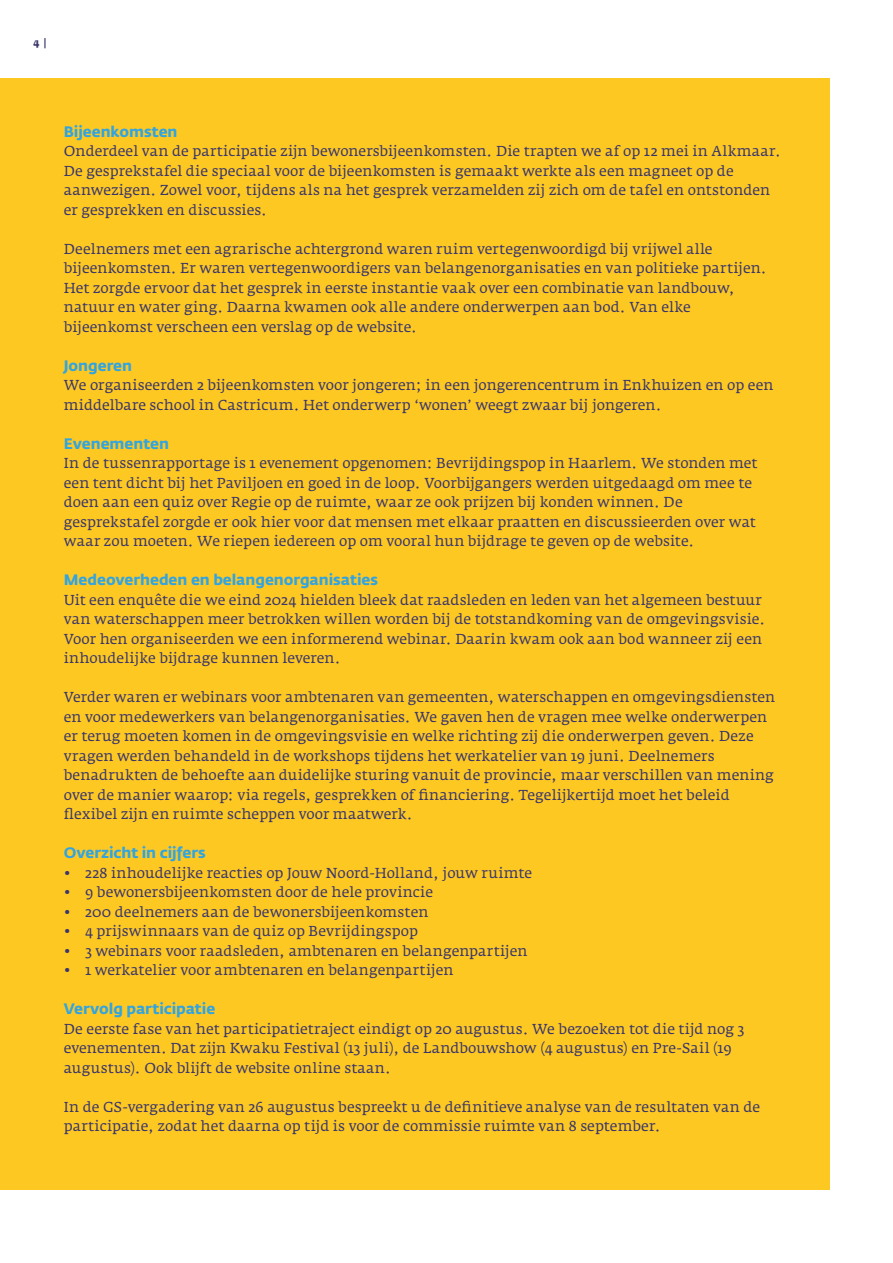
<style>
.page{position:relative;width:893px;height:1263px;background:#fff}
.page>*{position:absolute;margin:0;border:0;box-sizing:border-box;transform-origin:0 0}
.t1{font:700 15px "Fedra Sans Std";letter-spacing:-.005em;color:#32a4df}
.t2{font:14.25px/19.5px "Fedra Serif A Std";letter-spacing:.005em;color:#3a366b}
.t3{font:700 10.5px "Fedra Serif A Std";color:#3a366b}
</style>
<div class="page">
<div style="left:0;top:78px;width:829px;height:1112px;background:#fec823"></div>
<p class="t3" style="left:33px;top:36px;width:15px">4 |</p>
<p class="t1" style="left:64px;top:122px;width:115px">Bijeenkomsten</p>
<p class="t2" style="left:64px;top:141px;width:719px">Onderdeel van de participatie zijn bewonersbijeenkomsten. Die trapten we af op 12 mei in Alkmaar.<br>De gesprekstafel die speciaal voor de bijeenkomsten is gemaakt werkte als een magneet op de aanwezigen. Zowel voor, tijdens als na het gesprek verzamelden zij zich om de tafel en ontstonden er gesprekken en discussies.</p>
<p class="t2" style="left:64px;top:239px;width:705px">Deelnemers met een agrarische achtergrond waren ruim vertegenwoordigd bij vrijwel alle bijeenkomsten. Er waren vertegenwoordigers van belangenorganisaties en van politieke partijen.<br>Het zorgde ervoor dat het gesprek in eerste instantie vaak over een combinatie van landbouw, natuur en water ging. Daarna kwamen ook alle andere onderwerpen aan bod. Van elke bijeenkomst verscheen een verslag op de website.</p>
<p class="t1" style="left:64px;top:356px;width:70px">Jongeren</p>
<p class="t2" style="left:64px;top:375px;width:711px">We organiseerden 2 bijeenkomsten voor jongeren; in een jongerencentrum in Enkhuizen en op een middelbare school in Castricum. Het onderwerp ‘wonen’ weegt zwaar bij jongeren.</p>
<p class="t1" style="left:64px;top:434px;width:107px">Evenementen</p>
<p class="t2" style="left:64px;top:453px;width:695px">In de tussenrapportage is 1 evenement opgenomen: Bevrijdingspop in Haarlem. We stonden met een tent dicht bij het Paviljoen en goed in de loop. Voorbijgangers werden uitgedaagd om mee te doen aan een quiz over Regie op de ruimte, waar ze ook prijzen bij konden winnen. De gesprekstafel zorgde er ook hier voor dat mensen met elkaar praatten en discussieerden over wat waar zou moeten. We riepen iedereen op om vooral hun bijdrage te geven op de website.</p>
<p class="t1" style="left:64px;top:570px;width:316px">Medeoverheden en belangenorganisaties</p>
<p class="t2" style="left:64px;top:590px;width:703px">Uit een enquête die we eind 2024 hielden bleek dat raadsleden en leden van het algemeen bestuur van waterschappen meer betrokken willen worden bij de totstandkoming van de omgevingsvisie.<br>Voor hen organiseerden we een informerend webinar. Daarin kwam ook aan bod wanneer zij een inhoudelijke bijdrage kunnen leveren.</p>
<p class="t2" style="left:64px;top:687px;width:713px">Verder waren er webinars voor ambtenaren van gemeenten, waterschappen en omgevingsdiensten en voor medewerkers van belangenorganisaties. We gaven hen de vragen mee welke onderwerpen er terug moeten komen in de omgevingsvisie en welke richting zij die onderwerpen geven. Deze vragen werden behandeld in de workshops tijdens het werkatelier van 19 juni. Deelnemers benadrukten de behoefte aan duidelijke sturing vanuit de provincie, maar verschillen van mening over de manier waarop: via regels, gesprekken of financiering. Tegelijkertijd moet het beleid flexibel zijn en ruimte scheppen voor maatwerk.</p>
<p class="t1" style="left:64px;top:843px;width:144px">Overzicht in cijfers</p>
<p class="t2" style="left:64px;top:863px;width:470px">• 228 inhoudelijke reacties op Jouw Noord-Holland, jouw ruimte</p>
<p class="t2" style="left:64px;top:882px;width:371px">• 9 bewonersbijeenkomsten door de hele provincie</p>
<p class="t2" style="left:64px;top:902px;width:366px">• 200 deelnemers aan de bewonersbijeenkomsten</p>
<p class="t2" style="left:64px;top:921px;width:356px">• 4 prijswinnaars van de quiz op Bevrijdingspop</p>
<p class="t2" style="left:64px;top:941px;width:465px">• 3 webinars voor raadsleden, ambtenaren en belangenpartijen</p>
<p class="t2" style="left:64px;top:960px;width:391px">• 1 werkatelier voor ambtenaren en belangenpartijen</p>
<p class="t1" style="left:64px;top:999px;width:153px">Vervolg participatie</p>
<p class="t2" style="left:64px;top:1019px;width:682px">De eerste fase van het participatietraject eindigt op 20 augustus. We bezoeken tot die tijd nog 3 evenementen. Dat zijn Kwaku Festival (13 juli), de Landbouwshow (4 augustus) en Pre-Sail (19 augustus). Ook blijft de website online staan.</p>
<p class="t2" style="left:64px;top:1097px;width:698px">In de GS-vergadering van 26 augustus bespreekt u de definitieve analyse van de resultaten van de participatie, zodat het daarna op tijd is voor de commissie ruimte van 8 september.</p>
</div>
